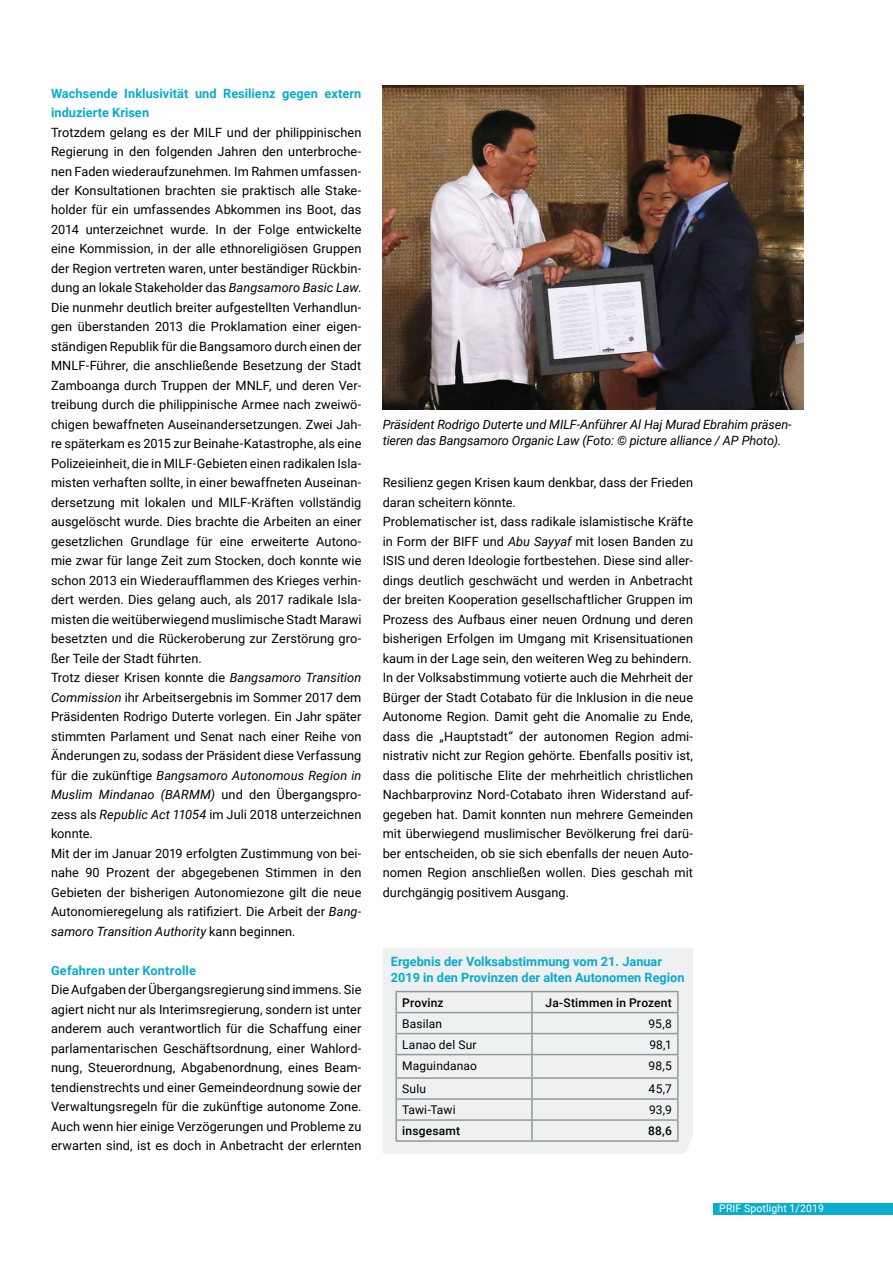
<style>
.page{position:relative;width:893px;height:1263px;background:#fff}
.page>*{position:absolute;margin:0;border:0;box-sizing:border-box;transform-origin:0 0}
.t1{font:12.75px/19.5px "Roboto";letter-spacing:.005em;color:#000}
.t2{font:700 12.75px/19.5px "Roboto";color:#09accb}
.t3{font:italic 12.75px/16.5px "Roboto";letter-spacing:-.01em;color:#000}
.t4{font:12px "Roboto";letter-spacing:.015em;color:#000}
.t5{font:500 12px "Roboto";letter-spacing:.015em;color:#000}
.t6{font:10.65px "Roboto";letter-spacing:.01em;color:#fff}
.s1{font-style:italic}
</style>
<div class="page">
<div style="left:713px;top:1203px;width:180px;height:12px;background:#0aadcb"></div>
<img style="left:383px;top:85px;width:421px;height:325px">
<div style="left:383px;top:948px;width:310px;height:205px;background:#eff0f1"></div>
<hr style="left:395px;top:991px;width:137px;height:1px;background:#8f9a9e">
<hr style="left:395px;top:992px;width:2px;height:20px;background:#8f9a9e">
<hr style="left:532px;top:991px;width:147px;height:1px;background:#8f9a9e">
<hr style="left:531px;top:992px;width:2px;height:20px;background:#8f9a9e">
<hr style="left:677px;top:992px;width:2px;height:20px;background:#8f9a9e">
<hr style="left:395px;top:1012px;width:137px;height:1px;background:#8f9a9e">
<hr style="left:395px;top:1013px;width:2px;height:20px;background:#8f9a9e">
<hr style="left:532px;top:1012px;width:147px;height:1px;background:#8f9a9e">
<hr style="left:531px;top:1013px;width:2px;height:20px;background:#8f9a9e">
<hr style="left:677px;top:1013px;width:2px;height:20px;background:#8f9a9e">
<hr style="left:395px;top:1033px;width:137px;height:1px;background:#8f9a9e">
<hr style="left:395px;top:1034px;width:2px;height:20px;background:#8f9a9e">
<hr style="left:532px;top:1033px;width:147px;height:1px;background:#8f9a9e">
<hr style="left:531px;top:1034px;width:2px;height:20px;background:#8f9a9e">
<hr style="left:677px;top:1034px;width:2px;height:20px;background:#8f9a9e">
<hr style="left:395px;top:1054px;width:137px;height:1px;background:#8f9a9e">
<hr style="left:395px;top:1055px;width:2px;height:22px;background:#8f9a9e">
<hr style="left:532px;top:1054px;width:147px;height:1px;background:#8f9a9e">
<hr style="left:531px;top:1055px;width:2px;height:22px;background:#8f9a9e">
<hr style="left:677px;top:1055px;width:2px;height:22px;background:#8f9a9e">
<hr style="left:395px;top:1077px;width:137px;height:2px;background:#8f9a9e">
<hr style="left:532px;top:1077px;width:147px;height:2px;background:#8f9a9e">
<hr style="left:395px;top:1098px;width:137px;height:2px;background:#8f9a9e">
<hr style="left:532px;top:1098px;width:147px;height:2px;background:#8f9a9e">
<hr style="left:395px;top:1119px;width:137px;height:2px;background:#8f9a9e">
<svg style="left:395px;top:1079px;width:2px;height:61px"></svg>
<hr style="left:532px;top:1119px;width:147px;height:2px;background:#8f9a9e">
<svg style="left:531px;top:1079px;width:2px;height:61px"></svg>
<svg style="left:677px;top:1079px;width:2px;height:61px"></svg>
<hr style="left:395px;top:1140px;width:137px;height:2px;background:#8f9a9e">
<hr style="left:532px;top:1140px;width:147px;height:2px;background:#8f9a9e">
<p class="t2" style="left:51px;top:83px;width:312px">Wachsende Inklusivität und Resilienz gegen extern induzierte Krisen</p>
<p class="t1" style="left:51px;top:122px;width:312px">Trotzdem gelang es der MILF und der philippinischen Regierung in den folgenden Jahren den unterbroche&shy;nen Faden wiederaufzunehmen. Im Rahmen umfassen&shy;der Konsultationen brachten sie praktisch alle Stake&shy;holder für ein umfassendes Abkommen ins Boot, das 2014 unterzeichnet wurde. In der Folge entwickelte eine Kommission, in der alle ethnoreligiösen Gruppen der Region vertreten waren, unter beständiger Rückbin&shy;dung an lokale Stakeholder das <span class="s1">Bangsamoro Basic Law</span>.<br>Die nunmehr deutlich breiter aufgestellten Verhandlun&shy;gen überstanden 2013 die Proklamation einer eigen&shy;ständigen Republik für die Bangsamoro durch einen der MNLF-Führer, die anschließende Besetzung der Stadt Zamboanga durch Truppen der MNLF, und deren Ver&shy;treibung durch die philippinische Armee nach zweiwö&shy;chigen bewaffneten Auseinandersetzungen. Zwei Jah&shy;re späterkam es 2015 zur Beinahe-Katastrophe, als eine Polizeieinheit, die in MILF-Gebieten einen radikalen Isla&shy;misten verhaften sollte, in einer bewaffneten Auseinan&shy;dersetzung mit lokalen und MILF-Kräften vollständig ausgelöscht wurde. Dies brachte die Arbeiten an einer gesetzlichen Grundlage für eine erweiterte Autono&shy;mie zwar für lange Zeit zum Stocken, doch konnte wie schon 2013 ein Wiederaufflammen des Krieges verhin&shy;dert werden. Dies gelang auch, als 2017 radikale Isla&shy;misten die weitüberwiegend muslimische Stadt Marawi besetzten und die Rückeroberung zur Zerstörung gro&shy;ßer Teile der Stadt führten.<br>Trotz dieser Krisen konnte die <span class="s1">Bangsamoro Transition Commission</span> ihr Arbeitsergebnis im Sommer 2017 dem Präsidenten Rodrigo Duterte vorlegen. Ein Jahr später stimmten Parlament und Senat nach einer Reihe von Änderungen zu, sodass der Präsident diese Verfassung für die zukünftige <span class="s1">Bangsamoro Autonomous Region in Muslim Mindanao (BARMM)</span> und den Übergangspro&shy;zess als <span class="s1">Republic Act 11054</span> im Juli 2018 unterzeichnen konnte.<br>Mit der im Januar 2019 erfolgten Zustimmung von bei&shy;nahe 90 Prozent der abgegebenen Stimmen in den Gebieten der bisherigen Autonomiezone gilt die neue Autonomieregelung als ratifiziert. Die Arbeit der <span class="s1">Bang&shy;samoro Transition Authority</span> kann beginnen.</p>
<p class="t2" style="left:51px;top:960px;width:146px">Gefahren unter Kontrolle</p>
<p class="t1" style="left:51px;top:980px;width:312px;text-align:justify">Die Aufgaben der Übergangsregierung sind immens. Sie agiert nicht nur als Interimsregierung, sondern ist unter anderem auch verantwortlich für die Schaffung einer parlamentarischen Geschäftsordnung, einer Wahlord&shy;nung, Steuerordnung, Abgabenordnung, eines Beam&shy;tendienstrechts und einer Gemeindeordnung sowie der Verwaltungsregeln für die zukünftige autonome Zone.<br>Auch wenn hier einige Verzögerungen und Probleme zu erwarten sind, ist es doch in Anbetracht der erlernten</p>
<p class="t3" style="left:383px;top:415px;width:410px">Präsident Rodrigo Duterte und MILF-Anführer Al Haj Murad Ebrahim präsen&shy;tieren das Bangsamoro Organic Law (Foto: © picture alliance / AP Photo).</p>
<p class="t1" style="left:383px;top:472px;width:312px">Resilienz gegen Krisen kaum denkbar, dass der Frieden daran scheitern könnte.<br>Problematischer ist, dass radikale islamistische Kräfte in Form der BIFF und <span class="s1">Abu Sayyaf</span> mit losen Banden zu ISIS und deren Ideologie fortbestehen. Diese sind aller&shy;dings deutlich geschwächt und werden in Anbetracht der breiten Kooperation gesellschaftlicher Gruppen im Prozess des Aufbaus einer neuen Ordnung und deren bisherigen Erfolgen im Umgang mit Krisensituationen kaum in der Lage sein, den weiteren Weg zu behindern.<br>In der Volksabstimmung votierte auch die Mehrheit der Bürger der Stadt Cotabato für die Inklusion in die neue Autonome Region. Damit geht die Anomalie zu Ende, dass die „Hauptstadt“ der autonomen Region admi&shy;nistrativ nicht zur Region gehörte. Ebenfalls positiv ist, dass die politische Elite der mehrheitlich christlichen Nachbarprovinz Nord-Cotabato ihren Widerstand auf&shy;gegeben hat. Damit konnten nun mehrere Gemeinden mit überwiegend muslimischer Bevölkerung frei darü&shy;ber entscheiden, ob sie sich ebenfalls der neuen Auto&shy;nomen Region anschließen wollen. Dies geschah mit durchgängig positivem Ausgang.</p>
<p class="t2" style="left:391px;top:954px;width:295px;line-height:15.3px">Ergebnis der Volksabstimmung vom 21. Januar<br>2019 in den Provinzen der alten Autonomen Region</p>
<p class="t5" style="left:402px;top:994px;width:43px">Provinz</p>
<p class="t5" style="left:546px;top:994px;width:128px">Ja-Stimmen in Prozent</p>
<p class="t4" style="left:402px;top:1015px;width:42px">Basilan</p>
<p class="t4" style="left:648px;top:1015px;width:25px">95,8</p>
<p class="t4" style="left:402px;top:1036px;width:76px">Lanao del Sur</p>
<p class="t4" style="left:649px;top:1036px;width:24px">98,1</p>
<p class="t4" style="left:402px;top:1057px;width:76px">Maguindanao</p>
<p class="t4" style="left:648px;top:1057px;width:25px">98,5</p>
<p class="t4" style="left:402px;top:1080px;width:25px">Sulu</p>
<p class="t4" style="left:649px;top:1080px;width:25px">45,7</p>
<p class="t4" style="left:402px;top:1101px;width:55px">Tawi-Tawi</p>
<p class="t4" style="left:649px;top:1101px;width:24px">93,9</p>
<p class="t5" style="left:402px;top:1122px;width:59px">insgesamt</p>
<p class="t5" style="left:648px;top:1122px;width:25px">88,6</p>
<p class="t6" style="left:719px;top:1201px;width:106px">PRIF Spotlight 1/2019</p>
</div>
